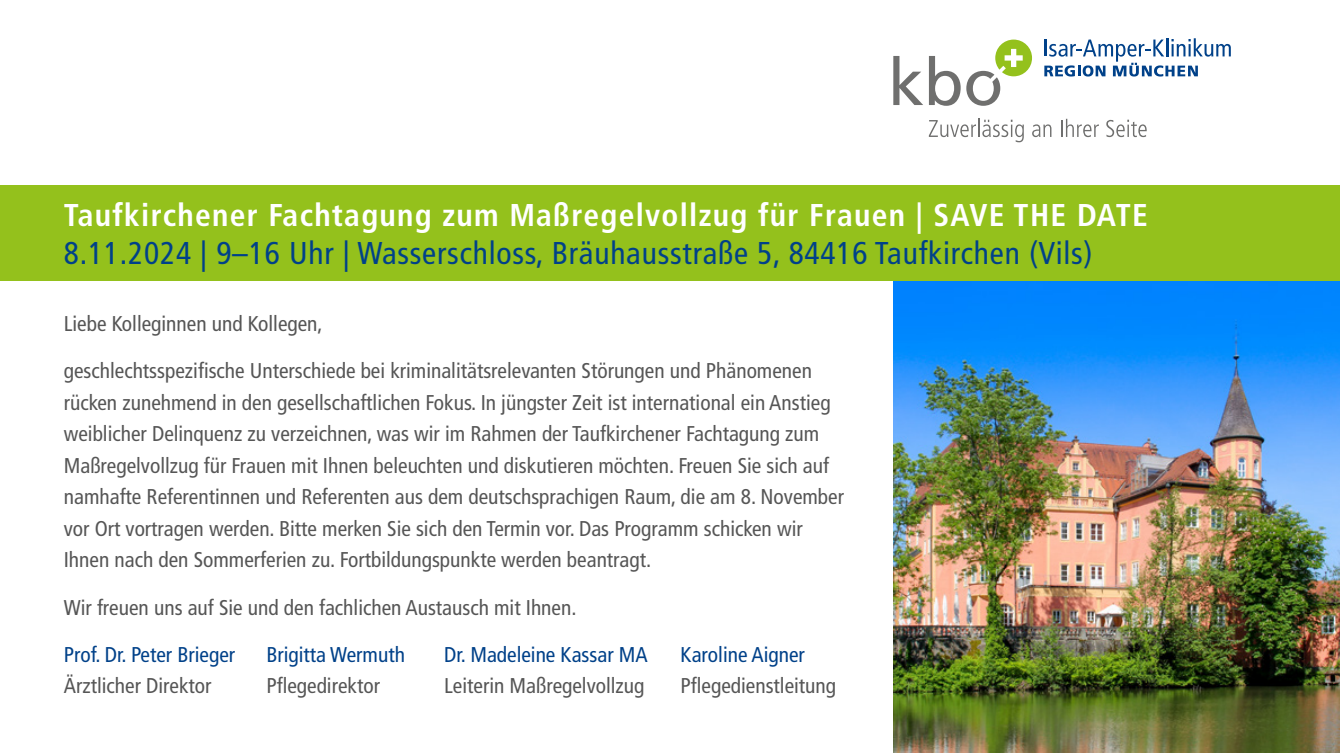
<style>
.page{position:relative;width:1340px;height:753px;background:#fff}
.page>*{position:absolute;margin:0;border:0;box-sizing:border-box;transform-origin:0 0}
.t1{font:condensed 31.5px "Frutiger LT Com";letter-spacing:.025em;color:#004189}
.t2{font:700 condensed 31.5px "Frutiger LT Com";letter-spacing:.04em;color:#fff}
.t3{font:condensed 21.38px/31.5px "Frutiger LT Com";color:#565656}
.t4{font:condensed 21.38px "Frutiger LT Com";color:#004189}
</style>
<div class="page">
<img style="left:893px;top:281px;width:446px;height:472px">
<div style="left:0;top:185px;width:1339px;height:96px;background:#94c11c"></div>
<svg style="left:893px;top:56px;width:67px;height:50px"></svg>
<svg style="left:966px;top:40px;width:66px;height:66px"></svg>
<svg style="left:928px;top:119px;width:95px;height:23px"></svg>
<svg style="left:1032px;top:124px;width:19px;height:13px"></svg>
<svg style="left:1061px;top:119px;width:37px;height:18px"></svg>
<svg style="left:1106px;top:120px;width:40px;height:17px"></svg>
<svg style="left:1044px;top:38px;width:186px;height:38px"></svg>
<h1 class="t2" style="left:64px;top:196px;width:1085px">Taufkirchener Fachtagung zum Maßregelvollzug für Frauen | SAVE THE DATE</h1>
<h1 class="t1" style="left:64px;top:234px;width:1030px">8.11.2024 | 9–16 Uhr | Wasserschloss, Bräuhausstraße 5, 84416 Taufkirchen (Vils)</h1>
<p class="t3" style="left:64px;top:308px;width:260px">Liebe Kolleginnen und Kollegen,</p>
<p class="t3" style="left:64px;top:355px;width:781px">geschlechtsspezifische Unterschiede bei kriminalitätsrelevanten Störungen und Phänomenen rücken zunehmend in den gesellschaftlichen Fokus. In jüngster Zeit ist international ein Anstieg weiblicher Delinquenz zu verzeichnen, was wir im Rahmen der Taufkirchener Fachtagung zum Maßregelvollzug für Frauen mit Ihnen beleuchten und diskutieren möchten. Freuen Sie sich auf namhafte Referentinnen und Referenten aus dem deutschsprachigen Raum, die am 8. November vor Ort vortragen werden. Bitte merken Sie sich den Termin vor. Das Programm schicken wir Ihnen nach den Sommerferien zu. Fortbildungspunkte werden beantragt.</p>
<p class="t3" style="left:64px;top:591px;width:514px">Wir freuen uns auf Sie und den fachlichen Austausch mit Ihnen.</p>
<p class="t4" style="left:64px;top:642px;width:173px">Prof. Dr. Peter Brieger</p>
<p class="t4" style="left:266px;top:642px;width:140px">Brigitta Wermuth</p>
<p class="t4" style="left:444px;top:642px;width:205px">Dr. Madeleine Kassar MA</p>
<p class="t4" style="left:680px;top:642px;width:126px">Karoline Aigner</p>
<p class="t3" style="left:64px;top:670px;width:149px">Ärztlicher Direktor</p>
<p class="t3" style="left:266px;top:670px;width:115px">Pflegedirektor</p>
<p class="t3" style="left:444px;top:670px;width:202px">Leiterin Maßregelvollzug</p>
<p class="t3" style="left:680px;top:670px;width:157px">Pflegedienstleitung</p>
</div>
